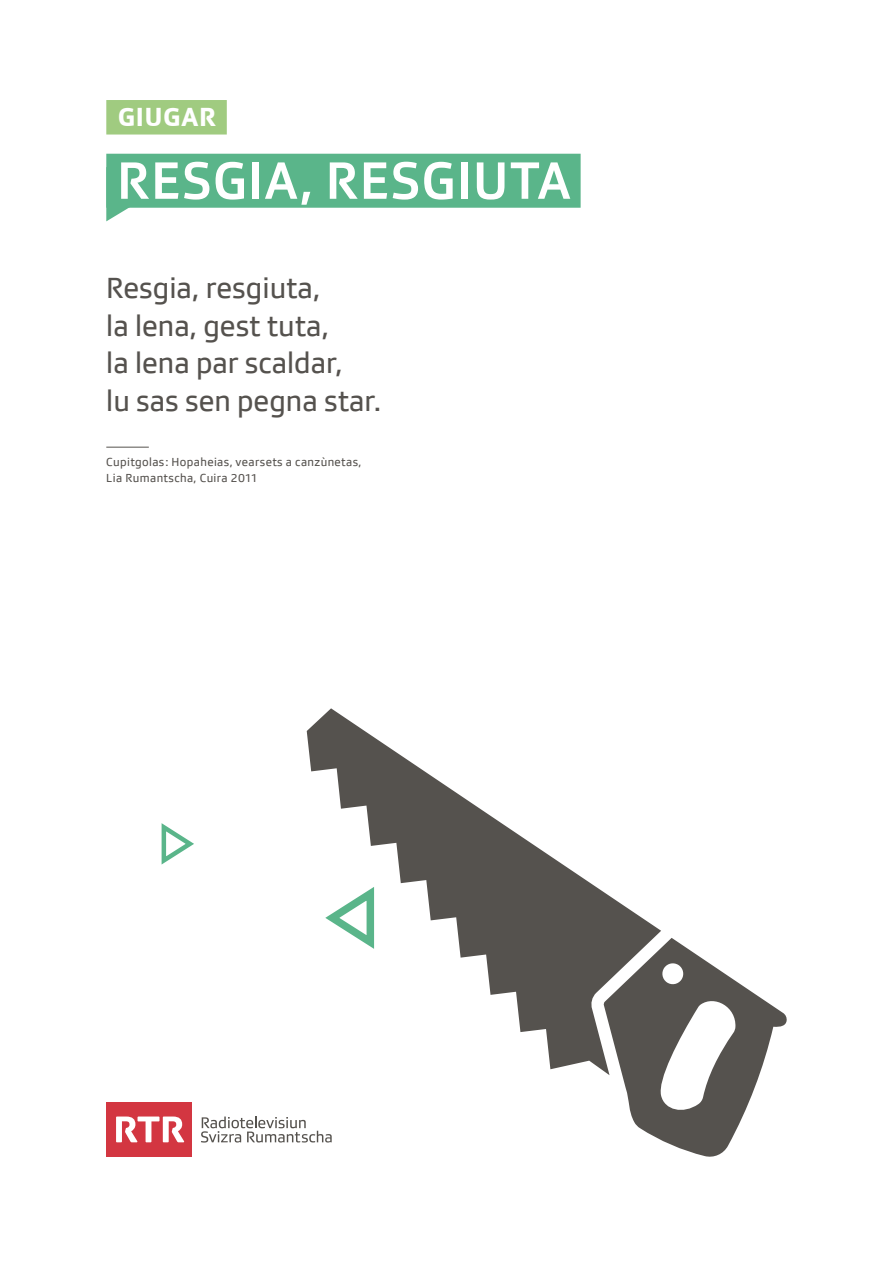
<style>
.page{position:relative;width:893px;height:1263px;background:#fff}
.page>*{position:absolute;margin:0;border:0;box-sizing:border-box;transform-origin:0 0}
.t1{font:500 54px "SRGSSR Type";letter-spacing:.02em;color:#fff}
.t2{font:30px/37.5px "SRGSSR Type";color:#55524e}
.t3{font:700 27px "SRGSSR Type";letter-spacing:.02em;color:#fff}
.t4{font:12px/16.5px "SRGSSR Type";letter-spacing:.03em;color:#55524e}
</style>
<div class="page">
<svg style="left:307px;top:708px;width:354px;height:363px"></svg>
<svg style="left:603px;top:938px;width:184px;height:219px"></svg>
<svg style="left:161px;top:823px;width:33px;height:42px"></svg>
<svg style="left:318px;top:880px;width:63px;height:72px"></svg>
<svg style="left:106px;top:208px;width:23px;height:13px"></svg>
<div style="left:106px;top:1102px;width:86px;height:55px;background:#d33641"></div>
<svg style="left:116px;top:1116px;width:69px;height:26px"></svg>
<svg style="left:201px;top:1116px;width:131px;height:26px"></svg>
<hr style="left:106px;top:447px;width:43px;height:1px;background:#55524e">
<div style="left:106px;top:100px;width:121px;height:35px;background:#a0cb80"></div>
<div style="left:106px;top:154px;width:475px;height:54px;background:#5ab58a"></div>
<p class="t3" style="left:118px;top:101px;width:100px">GIUGAR</p>
<h1 class="t1" style="left:117px;top:149px;width:456px">RESGIA, RESGIUTA</h1>
<p class="t2" style="left:106px;top:269px;width:276px">Resgia, resgiuta,<br>la lena, gest tuta,<br>la lena par scaldar,<br>lu sas sen pegna star.</p>
<p class="t4" style="left:106px;top:453px;width:257px">Cupitgolas: Hopaheias, vearsets a canzùnetas,<br>Lia Rumantscha, Cuira 2011</p>
</div>
